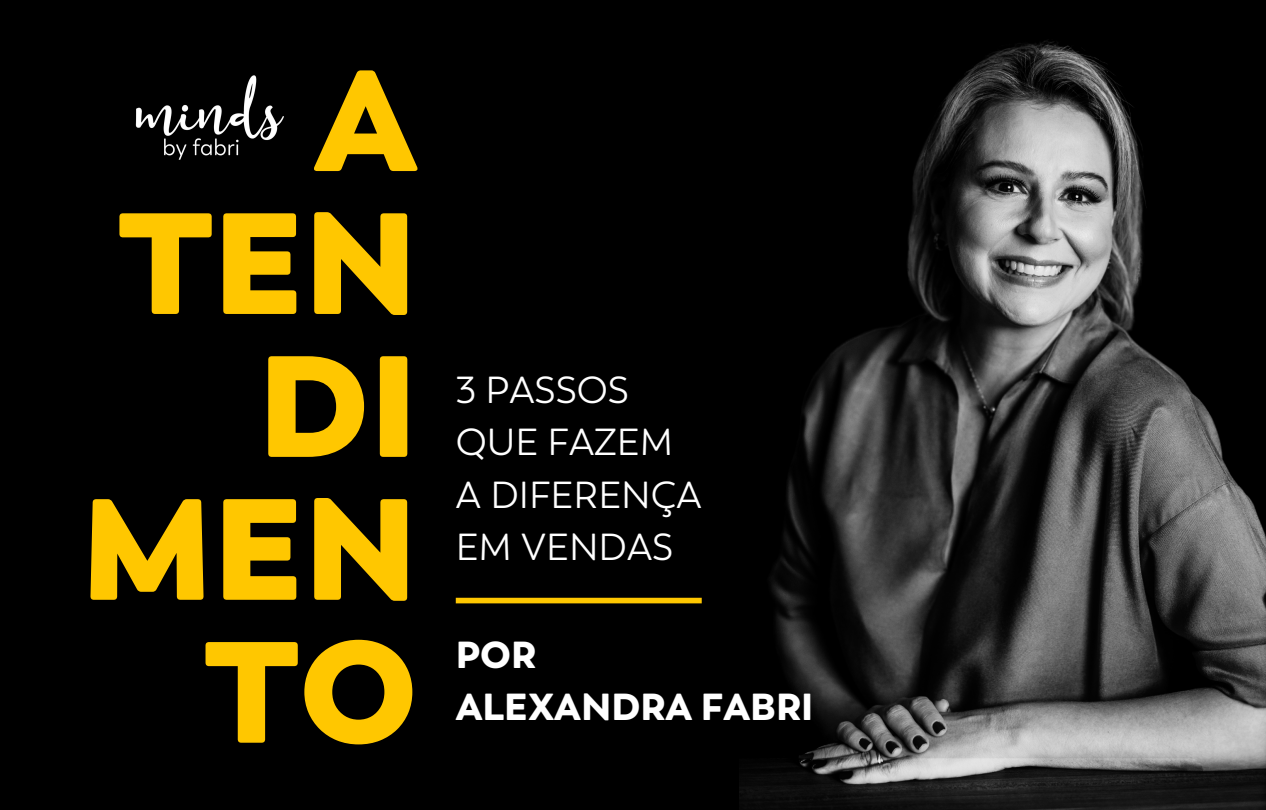
<style>
.page{position:relative;width:1266px;height:810px;background:#000}
.page>*{position:absolute;margin:0;border:0;box-sizing:border-box;transform-origin:0 0}
.t1{font:800 143.18px/142.9px "Boston";color:#ffc700;text-align:right}
.t2{font:37.5px/52.3px "Boston";color:#fff}
.t3{font:900 37.5px/52.3px "Boston";color:#fff}
</style>
<div class="page">
<img style="left:740px;top:41px;width:526px;height:769px">
<div style="left:456px;top:598px;width:246px;height:5px;background:#ffc700"></div>
<img style="left:135px;top:75px;width:149px;height:85px">
<h1 class="t1" style="left:81px;top:48px;width:338px">A<br>TEN<br>DI<br>MEN<br>TO</h1>
<p class="t2" style="left:456px;top:364px;width:247px">3 PASSOS<br>QUE FAZEM<br>A DIFERENÇA<br>EM VENDAS</p>
<p class="t3" style="left:456px;top:628px;width:359px">POR<br>ALEXANDRA FABRI</p>
</div>
